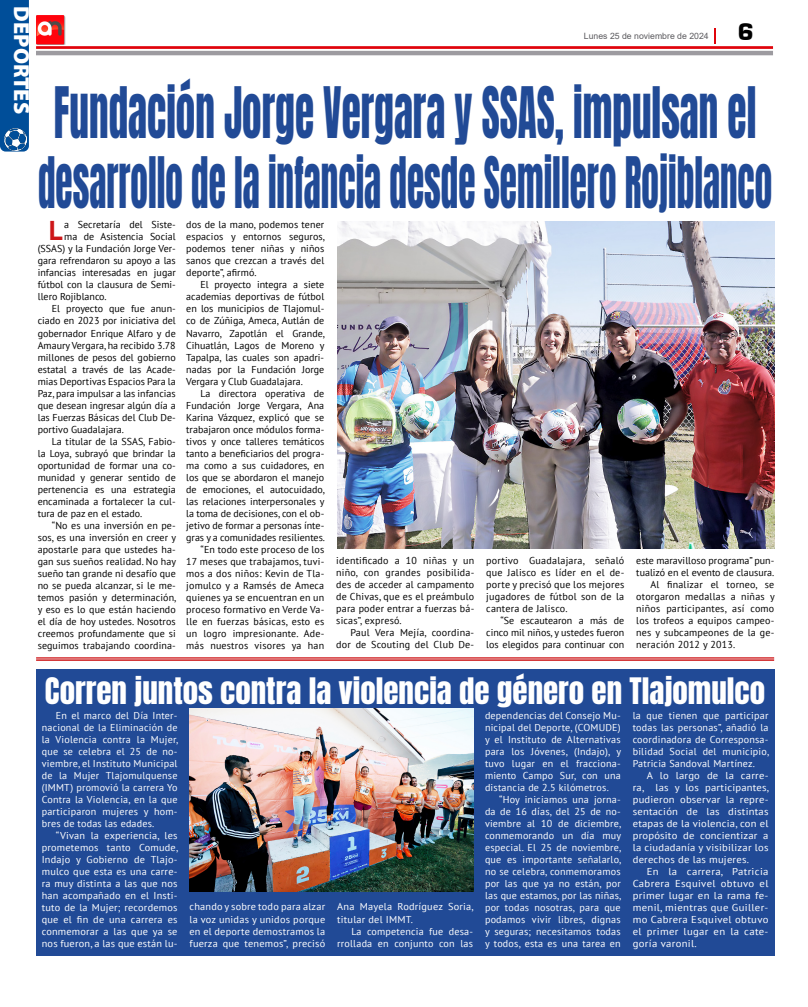
<style>
.page{position:relative;width:808px;height:1007px;background:#fff}
.page>*{position:absolute;margin:0;border:0;box-sizing:border-box;transform-origin:0 0}
.t1{font:60.3px/70px "Anton";color:#214a96;scale:.65 1}
.t2{font:31px "Anton";color:#fff}
.t3{font:700 27.1px "PT Sans";color:#cd1719}
.t4{font:900 25px "Eurostile";color:#000}
.t5{font:900 22px "Myriad Pro";color:#fff}
.t6{font:10px/12px "PT Sans";color:#000;text-align:justify}
.t7{font:10px/12px "PT Sans";letter-spacing:.02em;color:#fff;text-align:justify}
.t8{font:10px/12px "PT Sans";letter-spacing:.02em;color:#fff;text-align:justify;scale:1.06 1}
.t9{font:10px/12px "PT Sans";letter-spacing:.02em;color:#000;text-align:right}
.t10{font:10px/12px "PT Sans";letter-spacing:.02em;color:#fff;text-align:justify;scale:1.07 1}
.t11{font:8.7px "Arial";color:#5c5b5f}
</style>
<div class="page">
<svg style="left:36px;top:28px;width:737px;height:27px"></svg>
<img style="left:36px;top:16px;width:30px;height:29px">
<div style="left:36px;top:668px;width:738px;height:287px;background:#214a96"></div>
<img style="left:189px;top:708px;width:284px;height:183px">
<img style="left:337px;top:222px;width:437px;height:326px">
<hr style="left:36px;top:657px;width:738px;height:1px;background:#cd1719">
<hr style="left:36px;top:658px;width:738px;height:1px;background:#cd1719">
<hr style="left:36px;top:660px;width:738px;height:1px;background:#cd1719">
<div style="left:0;top:0;width:29px;height:151px;background:#004e99"></div>
<img style="left:5px;top:128px;width:21px;height:22px">
<h3 class="t5" style="left:36px;top:6px;width:109px;rotate:90deg">DEPORTES</h3>
<p class="t11" style="left:584px;top:30px;width:126px">Lunes 25 de noviembre de 2024</p>
<h3 class="t4" style="left:737px;top:18px;width:17px">6</h3>
<h1 class="t1" style="left:38px;top:82px;width:1131px">Fundación Jorge Vergara y SSAS, impulsan el desarrollo de la infancia desde Semillero Rojiblanco</h1>
<h3 class="t3" style="left:49px;top:213px;width:15px">L</h3>
<p class="t6" style="left:64px;top:219px;width:113px">a Secretaría del Siste-</p>
<p class="t6" style="left:64px;top:231px;width:113px">ma de Asistencia Social</p>
<p class="t6" style="left:38px;top:243px;width:139px">(SSAS) y la Fundación Jorge Ver-</p>
<p class="t6" style="left:38px;top:255px;width:139px">gara refrendaron su apoyo a las</p>
<p class="t6" style="left:38px;top:267px;width:139px">infancias interesadas en jugar</p>
<p class="t6" style="left:38px;top:279px;width:139px">fútbol con la clausura de Semi-</p>
<p class="t6" style="left:38px;top:291px;width:70px">llero Rojiblanco.</p>
<p class="t6" style="left:52px;top:303px;width:125px">El proyecto que fue anun-</p>
<p class="t6" style="left:38px;top:315px;width:139px">ciado en 2023 por iniciativa del</p>
<p class="t6" style="left:38px;top:327px;width:139px">gobernador Enrique Alfaro y de</p>
<p class="t6" style="left:38px;top:339px;width:139px">Amaury Vergara, ha recibido 3.78</p>
<p class="t6" style="left:38px;top:351px;width:139px">millones de pesos del gobierno</p>
<p class="t6" style="left:38px;top:363px;width:139px">estatal a través de las Acade-</p>
<p class="t6" style="left:38px;top:375px;width:139px">mias Deportivas Espacios Para la</p>
<p class="t6" style="left:38px;top:387px;width:139px">Paz, para impulsar a las infancias</p>
<p class="t6" style="left:38px;top:399px;width:139px">que desean ingresar algún día a</p>
<p class="t6" style="left:38px;top:411px;width:139px">las Fuerzas Básicas del Club De-</p>
<p class="t6" style="left:38px;top:423px;width:88px">portivo Guadalajara.</p>
<p class="t6" style="left:52px;top:435px;width:125px">La titular de la SSAS, Fabio-</p>
<p class="t6" style="left:38px;top:447px;width:139px">la Loya, subrayó que brindar la</p>
<p class="t6" style="left:38px;top:459px;width:139px">oportunidad de formar una co-</p>
<p class="t6" style="left:38px;top:471px;width:139px">munidad y generar sentido de</p>
<p class="t6" style="left:38px;top:483px;width:139px">pertenencia es una estrategia</p>
<p class="t6" style="left:38px;top:495px;width:139px">encaminada a fortalecer la cul-</p>
<p class="t6" style="left:38px;top:507px;width:106px">tura de paz en el estado.</p>
<p class="t6" style="left:52px;top:519px;width:125px">“No es una inversión en pe-</p>
<p class="t6" style="left:38px;top:531px;width:140px">sos, es una inversión en creer y</p>
<p class="t6" style="left:38px;top:543px;width:139px">apostarle para que ustedes ha-</p>
<p class="t6" style="left:38px;top:555px;width:140px">gan sus sueños realidad. No hay</p>
<p class="t6" style="left:38px;top:567px;width:139px">sueño tan grande ni desafío que</p>
<p class="t6" style="left:38px;top:579px;width:139px">no se pueda alcanzar, si le me-</p>
<p class="t6" style="left:38px;top:591px;width:140px">temos pasión y determinación,</p>
<p class="t6" style="left:38px;top:603px;width:139px">y eso es lo que están haciendo</p>
<p class="t6" style="left:38px;top:615px;width:140px">el día de hoy ustedes. Nosotros</p>
<p class="t6" style="left:38px;top:627px;width:139px">creemos profundamente que si</p>
<p class="t6" style="left:38px;top:639px;width:139px">seguimos trabajando coordina-</p>
<p class="t6" style="left:186px;top:219px;width:140px">dos de la mano, podemos tener espacios y entornos seguros, podemos tener niñas y niños sanos que crezcan a través del deporte”, afirmó.</p>
<p class="t6" style="left:186px;top:279px;width:140px;text-indent:14px">El proyecto integra a siete academias deportivas de fútbol en los municipios de Tlajomul&shy;co de Zúñiga, Ameca, Autlán de Navarro, Zapotlán el Grande, Cihuatlán, Lagos de Moreno y Tapalpa, las cuales son apadri&shy;nadas por la Fundación Jorge Vergara y Club Guadalajara.</p>
<p class="t6" style="left:186px;top:387px;width:140px;text-align:right">La directora operativa de<br>Fundación Jorge Vergara, Ana<br>Karina Vázquez, explicó que se trabajaron once módulos forma&shy;tivos y once talleres temáticos tanto a beneficiarios del progra&shy;ma como a sus cuidadores, en los que se abordaron el manejo de emociones, el autocuidado, las relaciones interpersonales y la toma de decisiones, con el ob&shy;jetivo de formar a personas ínte&shy;gras y a comunidades resilientes. “En todo este proceso de los<br>17 meses que trabajamos, tuvi&shy;mos a dos niños: Kevin de Tla&shy;jomulco y a Ramsés de Ameca quienes ya se encuentran en un proceso formativo en Verde Va&shy;lle en fuerzas básicas, esto es un logro impresionante. Ade&shy;más nuestros visores ya han</p>
<p class="t6" style="left:336px;top:554px;width:140px">identificado a 10 niñas y un niño, con grandes posibilida&shy;des de acceder al campamento de Chivas, que es el preámbulo para poder entrar a fuerzas bá&shy;sicas”, expresó.</p>
<p class="t9" style="left:336px;top:626px;width:139px">Paul Vera Mejía, coordina&shy;dor de Scouting del Club De-</p>
<p class="t6" style="left:486px;top:554px;width:139px">portivo Guadalajara, señaló que Jalisco es líder en el de&shy;porte y precisó que los mejores jugadores de fútbol son de la cantera de Jalisco.</p>
<p class="t6" style="left:486px;top:614px;width:140px;text-indent:14px">“Se escautearon a más de cinco mil niños, y ustedes fueron los elegidos para continuar con</p>
<p class="t6" style="left:636px;top:554px;width:139px">este maravilloso programa” pun-</p>
<p class="t6" style="left:636px;top:566px;width:140px">tualizó en el evento de clausura.</p>
<p class="t9" style="left:650px;top:578px;width:125px">Al finalizar el torneo, se</p>
<p class="t9" style="left:636px;top:590px;width:140px">otorgaron medallas a niñas y</p>
<p class="t9" style="left:636px;top:602px;width:139px">niños participantes, así como</p>
<p class="t9" style="left:636px;top:614px;width:139px">los trofeos a equipos campeo-</p>
<p class="t9" style="left:636px;top:626px;width:139px">nes y subcampeones de la ge-</p>
<p class="t9" style="left:636px;top:638px;width:100px">neración 2012 y 2013.</p>
<h2 class="t2" style="left:45px;top:675px;width:722px">Corren juntos contra la violencia de género en Tlajomulco</h2>
<p class="t7" style="left:42px;top:708px;width:138px;text-indent:14px">En el marco del Día Inter&shy;nacional de la Eliminación de la Violencia contra la Mujer, que se celebra el 25 de no&shy;viembre, el Instituto Municipal de la Mujer Tlajomulquense (IMMT) promovió la carrera Yo Contra la Violencia, en la que participaron mujeres y hom&shy;bres de todas las edades.</p>
<p class="t7" style="left:42px;top:828px;width:138px;text-indent:14px">“Vivan la experiencia, les prometemos tanto Comude, Indajo y Gobierno de Tlajo&shy;mulco que esta es una carre&shy;ra muy distinta a las que nos han acompañado en el Insti&shy;tuto de la Mujer; recordemos que el fin de una carrera es conmemorar a las que ya se nos fueron, a las que están lu-</p>
<p class="t7" style="left:189px;top:900px;width:137px">chando y sobre todo para alzar la voz unidas y unidos porque en el deporte demostramos la fuerza que tenemos”, precisó</p>
<p class="t7" style="left:337px;top:900px;width:138px">Ana Mayela Rodríguez Soria, titular del IMMT.</p>
<p class="t7" style="left:337px;top:924px;width:137px;text-align:right">La competencia fue desa&shy;rrollada en conjunto con las</p>
<p class="t7" style="left:485px;top:708px;width:138px">dependencias del Consejo Mu&shy;nicipal del Deporte, (COMUDE) y el Instituto de Alternativas para los Jóvenes, (Indajo), y tuvo lugar en el fracciona&shy;miento Campo Sur, con una distancia de 2.5 kilómetros.</p>
<p class="t7" style="left:485px;top:792px;width:138px;text-indent:14px">“Hoy iniciamos una jorna&shy;da de 16 días, del 25 de no&shy;viembre al 10 de diciembre, conmemorando un día muy especial. El 25 de noviembre, que es importante señalarlo, no se celebra, conmemoramos por las que ya no están, por las que estamos, por las niñas, por todas nosotras, para que podamos vivir libres, dignas y seguras; necesitamos todas y todos, esta es una tarea en</p>
<p class="t7" style="left:633px;top:708px;width:138px">la que tienen que participar todas las personas”, añadió la coordinadora de Corresponsa&shy;bilidad Social del municipio, Patricia Sandoval Martínez.</p>
<p class="t8" style="left:633px;top:768px;width:130px;text-indent:14px">A lo largo de la carre&shy;ra, las y los participantes, pudieron observar la repre&shy;sentación de las distintas etapas de la violencia, con el propósito de concientizar a la ciudadanía y visibilizar los derechos de las mujeres.</p>
<p class="t10" style="left:633px;top:864px;width:128px;text-indent:14px">En la carrera, Patricia Cabrera Esquivel obtuvo el primer lugar en la rama fe&shy;menil, mientras que Guiller&shy;mo Cabrera Esquivel obtuvo el primer lugar en la cate&shy;goría varonil.</p>
</div>
